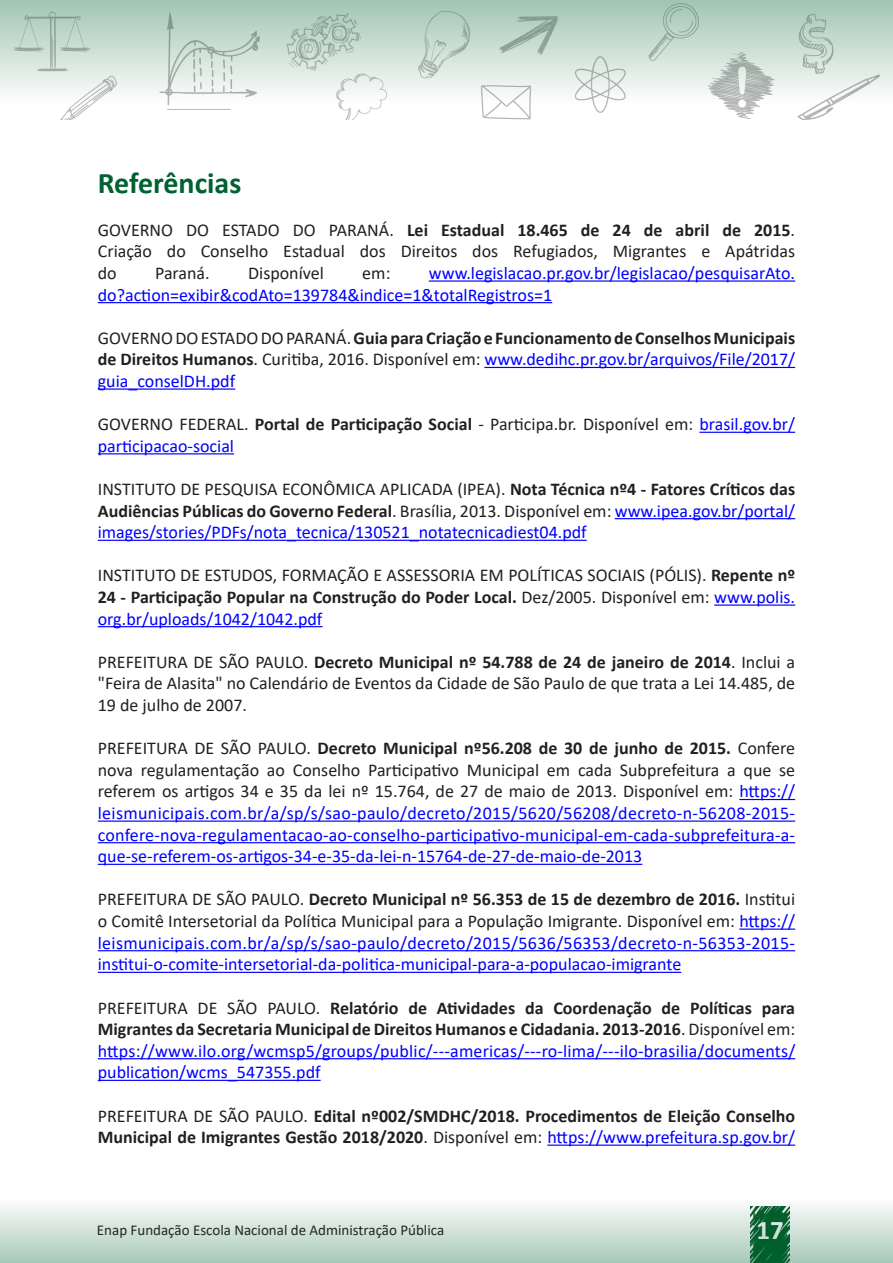
<style>
.page{position:relative;width:893px;height:1263px;background:#fff}
.page>*{position:absolute;margin:0;border:0;box-sizing:border-box;transform-origin:0 0}
.Titulo{font:700 30px "Calibri";color:#006131}
.t1{font:700 27px "Calibri";color:#fff}
.texto{font:18px/21.6px "Calibri";color:#00f;text-align:justify}
.texto-2{font:18px/21.6px "Calibri";color:#231f20;text-align:justify}
.texto-3{font:700 18px/21.6px "Calibri";color:#231f20;text-align:justify}
.t2{font:15px "Calibri";color:#231f20}
.s1{font-weight:700}
.s2{font-weight:400}
.s3{font-weight:400;color:#00f}
.s4{color:#00f}
.s5{color:#231f20}
.s6{font-weight:700;color:#231f20}
</style>
<div class="page">
<svg style="left:0;top:0;width:893px;height:120px"></svg>
<svg style="left:0;top:1205px;width:893px;height:58px"></svg>
<hr style="left:429px;top:280px;width:366px;height:2px;background:#00f">
<hr style="left:98px;top:302px;width:454px;height:1px;background:#00f">
<hr style="left:484px;top:367px;width:311px;height:1px;background:#00f">
<hr style="left:98px;top:388px;width:137px;height:2px;background:#00f">
<hr style="left:699px;top:432px;width:96px;height:1px;background:#00f">
<hr style="left:98px;top:453px;width:136px;height:1px;background:#00f">
<hr style="left:615px;top:518px;width:180px;height:1px;background:#00f">
<hr style="left:98px;top:540px;width:489px;height:1px;background:#00f">
<hr style="left:714px;top:604px;width:81px;height:2px;background:#00f">
<hr style="left:98px;top:626px;width:225px;height:1px;background:#00f">
<hr style="left:739px;top:799px;width:56px;height:1px;background:#00f">
<hr style="left:98px;top:820px;width:697px;height:2px;background:#00f">
<hr style="left:98px;top:842px;width:697px;height:1px;background:#00f">
<hr style="left:98px;top:864px;width:544px;height:1px;background:#00f">
<hr style="left:739px;top:928px;width:56px;height:2px;background:#00f">
<hr style="left:98px;top:950px;width:697px;height:1px;background:#00f">
<hr style="left:98px;top:972px;width:583px;height:1px;background:#00f">
<hr style="left:98px;top:1058px;width:697px;height:1px;background:#00f">
<hr style="left:98px;top:1080px;width:223px;height:1px;background:#00f">
<hr style="left:547px;top:1144px;width:248px;height:2px;background:#00f">
<p class="Titulo" style="left:98px;top:161px;width:145px">Referências</p>
<p class="texto-2" style="left:98px;top:219px;width:699px">GOVERNO DO ESTADO DO PARANÁ. <span class="s1">Lei Estadual 18.465 de 24 de abril de 2015</span>.<br>Criação do Conselho Estadual dos Direitos dos Refugiados, Migrantes e Apátridas do</p>
<p class="texto" style="left:98px;top:262px;width:699px;text-indent:331px">www.legislacao.pr.gov.br/legislacao/pesquisarAto. do?action=exibir&amp;codAto=139784&amp;indice=1&amp;totalRegistros=1</p>
<p class="texto-3" style="left:98px;top:327px;width:699px"><span class="s2">GOVERNO DO ESTADO DO PARANÁ.</span> Guia para Criação e Funcionamento de Conselhos Municipais de Direitos Humanos<span class="s2">. Curitiba, 2016. Disponível em:</span> <span class="s3">www.dedihc.pr.gov.br/arquivos/File/2017/ guia_conselDH.pdf</span></p>
<p class="texto-2" style="left:98px;top:413px;width:699px">GOVERNO FEDERAL. <span class="s1">Portal de Participação Social</span> - Participa.br. Disponível em: <span class="s4">brasil.gov.br/ participacao-social</span></p>
<p class="texto" style="left:98px;top:478px;width:699px"><span class="s5">INSTITUTO DE PESQUISA ECONÔMICA APLICADA (IPEA).</span> <span class="s6">Nota Técnica nº4 - Fatores Críticos das Audiências Públicas do Governo Federal</span><span class="s5">. Brasília, 2013. Disponível em:</span> www.ipea.gov.br/portal/ images/stories/PDFs/nota_tecnica/130521_notatecnicadiest04.pdf</p>
<p class="texto-2" style="left:98px;top:564px;width:699px">INSTITUTO DE ESTUDOS, FORMAÇÃO E ASSESSORIA EM POLÍTICAS SOCIAIS (PÓLIS). <span class="s1">Repente nº 24 - Participação Popular na Construção do Poder Local.</span> Dez/2005. Disponível em: <span class="s4">www.polis. org.br/uploads/1042/1042.pdf</span></p>
<p class="texto-2" style="left:98px;top:651px;width:699px">PREFEITURA DE SÃO PAULO. <span class="s1">Decreto Municipal nº 54.788 de 24 de janeiro de 2014</span>. Inclui a "Feira de Alasita" no Calendário de Eventos da Cidade de São Paulo de que trata a Lei 14.485, de 19 de julho de 2007.</p>
<p class="texto" style="left:98px;top:737px;width:699px"><span class="s5">PREFEITURA DE SÃO PAULO.</span> <span class="s6">Decreto Municipal nº56.208 de 30 de junho de 2015.</span> <span class="s5">Confere nova regulamentação ao Conselho Participativo Municipal em cada Subprefeitura a que se referem os artigos 34 e 35 da lei nº 15.764, de 27 de maio de 2013. Disponível em:</span> https:// leismunicipais.com.br/a/sp/s/sao-paulo/decreto/2015/5620/56208/decreto-n-56208-2015- confere-nova-regulamentacao-ao-conselho-participativo-municipal-em-cada-subprefeitura-a&shy;que-se-referem-os-artigos-34-e-35-da-lei-n-15764-de-27-de-maio-de-2013</p>
<p class="texto" style="left:98px;top:888px;width:699px"><span class="s5">PREFEITURA DE SÃO PAULO.</span> <span class="s6">Decreto Municipal nº 56.353 de 15 de dezembro de 2016.</span> <span class="s5">Institui o Comitê Intersetorial da Política Municipal para a População Imigrante. Disponível em:</span> https:// leismunicipais.com.br/a/sp/s/sao-paulo/decreto/2015/5636/56353/decreto-n-56353-2015- institui-o-comite-intersetorial-da-politica-municipal-para-a-populacao-imigrante</p>
<p class="texto" style="left:98px;top:996px;width:699px"><span class="s5">PREFEITURA DE SÃO PAULO.</span> <span class="s6">Relatório de Atividades da Coordenação de Políticas para Migrantes da Secretaria Municipal de Direitos Humanos e Cidadania. 2013-2016</span><span class="s5">. Disponível em: </span>https://www.ilo.org/wcmsp5/groups/public/---americas/---ro-lima/---ilo-brasilia/documents/ publication/wcms_547355.pdf</p>
<p class="texto-3" style="left:98px;top:1104px;width:699px"><span class="s2">PREFEITURA DE SÃO PAULO.</span> Edital nº002/SMDHC/2018. Procedimentos de Eleição Conselho<br>Municipal de Imigrantes Gestão 2018/2020<span class="s2">. Disponível em:</span> <span class="s3">https://www.prefeitura.sp.gov.br/</span></p>
<p class="texto-2" style="left:155px;top:262px;width:56px">Paraná.</p>
<p class="texto-2" style="left:248px;top:262px;width:77px">Disponível</p>
<p class="texto-2" style="left:362px;top:262px;width:30px">em:</p>
<p class="t2" style="left:97px;top:1220px;width:349px">Enap Fundação Escola Nacional de Administração Pública</p>
<h2 class="t1" style="left:757px;top:1210px;width:29px">17</h2>
</div>
